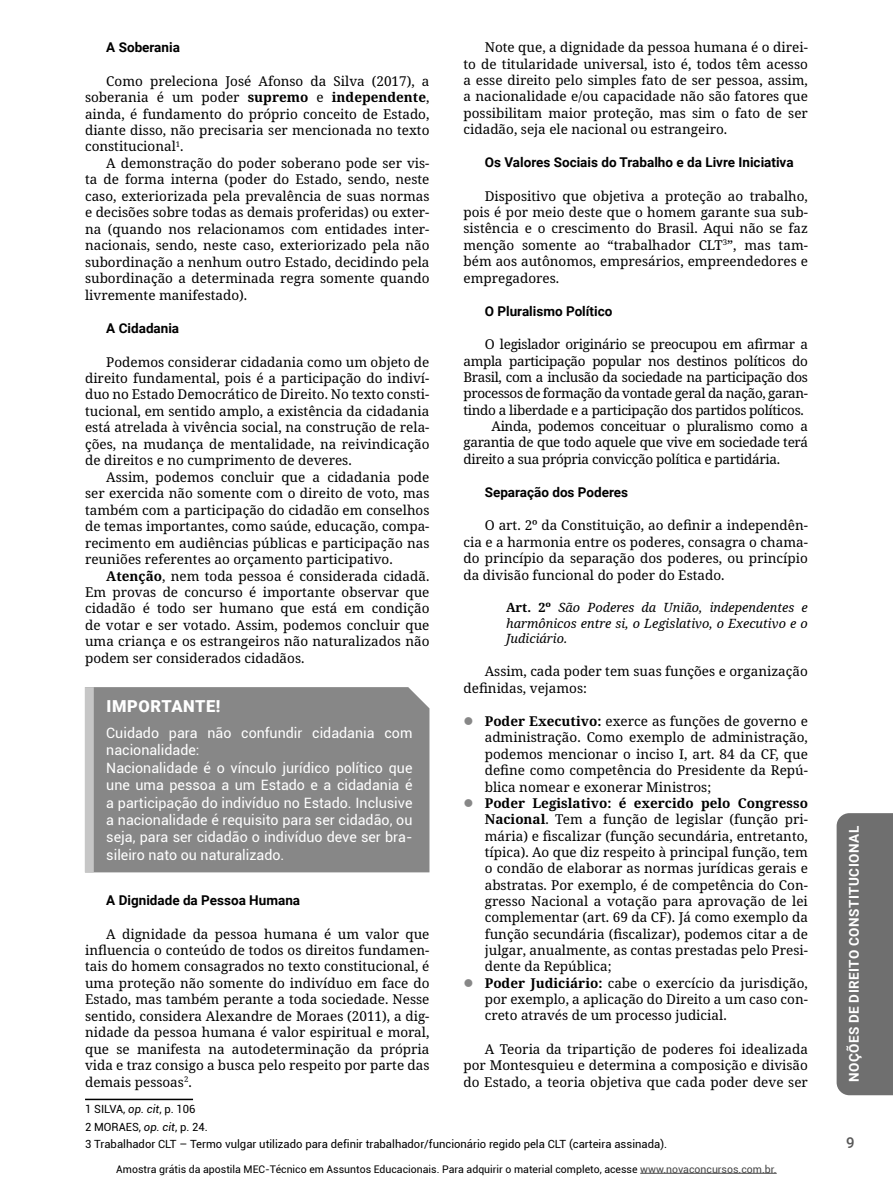
<style>
.page{position:relative;width:893px;height:1191px;background:#fff}
.page>*{position:absolute;margin:0;border:0;box-sizing:border-box;transform-origin:0 0}
.t1{font:900 16.5px "Roboto";letter-spacing:.035em;color:#fff}
.t2{font:500 15px "Roboto";color:#575757}
.t3{font:14.25px/17.4px "Roboto";color:#fff}
.t4{font:13.5px/16.5px "Noto Serif";color:#000;text-align:justify}
.t5{font:13.5px "Noto Serif";letter-spacing:-.025em;color:#000}
.t6{font:700 13.5px "Roboto";color:#000}
.t7{font:700 13.5px "Roboto";letter-spacing:.035em;color:#fff}
.t8{font:italic 12.75px/15.5px "Noto Serif";color:#000;text-align:justify}
.t9{font:11.25px/17.7px "Roboto";color:#000}
.t10{font:10.5px "Roboto";color:#000}
.s1{font-weight:700;font-style:normal}
.s2{font-weight:700}
.s3{font-style:italic}
.s4{color:#464646}
</style>
<div class="page">
<div style="left:837px;top:813px;width:56px;height:282px;background:#6f6f6f"></div>
<hr style="left:640px;top:1173px;width:137px;height:1px;background:#464646">
<div style="left:94px;top:687px;width:335px;height:185px;background:#878787"></div>
<div style="left:85px;top:687px;width:9px;height:185px;background:#c6c6c6"></div>
<hr style="left:85px;top:1098px;width:108px;height:2px;background:#000">
<p class="t4" style="left:463px;top:40px;width:346px;text-indent:21px">Note que, a dignidade da pessoa humana é o direi&shy;to de titularidade universal, isto é, todos têm acesso a esse direito pelo simples fato de ser pessoa, assim, a nacionalidade e/ou capacidade não são fatores que possibilitam maior proteção, mas sim o fato de ser cidadão, seja ele nacional ou estrangeiro.</p>
<p class="t6" style="left:485px;top:153px;width:310px">Os Valores Sociais do Trabalho e da Livre Iniciativa</p>
<p class="t4" style="left:463px;top:188px;width:346px;text-indent:21px">Dispositivo que objetiva a proteção ao trabalho, pois é por meio deste que o homem garante sua sub&shy;sistência e o crescimento do Brasil. Aqui não se faz menção somente ao “trabalhador CLT<sup>3</sup>”, mas tam&shy;bém aos autônomos, empresários, empreendedores e empregadores.</p>
<p class="t6" style="left:485px;top:302px;width:129px">O Pluralismo Político</p>
<p class="t5" style="left:485px;top:335px;width:325px">O legislador originário se preocupou em afirmar a</p>
<p class="t5" style="left:463px;top:351px;width:346px">ampla participação popular nos destinos políticos do</p>
<p class="t5" style="left:463px;top:368px;width:346px">Brasil, com a inclusão da sociedade na participação dos</p>
<p class="t5" style="left:463px;top:384px;width:346px">processos de formação da vontade geral da nação, garan-</p>
<p class="t5" style="left:463px;top:400px;width:342px">tindo a liberdade e a participação dos partidos políticos.</p>
<p class="t5" style="left:491px;top:417px;width:318px">Ainda, podemos conceituar o pluralismo como a</p>
<p class="t5" style="left:463px;top:433px;width:346px">garantia de que todo aquele que vive em sociedade terá</p>
<p class="t5" style="left:463px;top:449px;width:318px">direito a sua própria convicção política e partidária.</p>
<p class="t6" style="left:485px;top:483px;width:145px">Separação dos Poderes</p>
<p class="t4" style="left:463px;top:518px;width:346px;text-indent:21px">O art. 2º da Constituição, ao definir a independên&shy;cia e a harmonia entre os poderes, consagra o chama&shy;do princípio da separação dos poderes, ou princípio da divisão funcional do poder do Estado.</p>
<p class="t8" style="left:506px;top:600px;width:303px"><span class="s1">Art. 2º</span> São Poderes da União, independentes e harmônicos entre si, o Legislativo, o Executivo e o Judiciário.</p>
<p class="t4" style="left:463px;top:664px;width:346px;text-indent:21px">Assim, cada poder tem suas funções e organização definidas, vejamos:</p>
<p class="t4" style="left:485px;top:713px;width:325px"><span class="s2">Poder Executivo:</span> exerce as funções de governo e administração. Como exemplo de administração, podemos mencionar o inciso I, art. 84 da CF, que define como competência do Presidente da Repú&shy;blica nomear e exonerar Ministros;</p>
<p class="t4" style="left:485px;top:795px;width:325px;text-align:left"><span class="s2">Poder Legislativo: é exercido pelo Congresso Nacional</span>. Tem a função de legislar (função pri&shy;mária) e fiscalizar (função secundária, entretanto, típica). Ao que diz respeito à principal função, tem o condão de elaborar as normas jurídicas gerais e abstratas. Por exemplo, é de competência do Con&shy;gresso Nacional a votação para aprovação de lei complementar (art. 69 da CF). Já como exemplo da função secundária (fiscalizar), podemos citar a de julgar, anualmente, as contas prestadas pelo Presi&shy;dente da República;<br><span class="s2">Poder Judiciário:</span> cabe o exercício da jurisdição, por exemplo, a aplicação do Direito a um caso con&shy;creto através de um processo judicial.</p>
<p class="t4" style="left:463px;top:1041px;width:346px;text-indent:21px">A Teoria da tripartição de poderes foi idealizada por Montesquieu e determina a composição e divisão do Estado, a teoria objetiva que cada poder deve ser</p>
<p class="t6" style="left:106px;top:38px;width:75px">A Soberania</p>
<p class="t4" style="left:85px;top:73px;width:346px;text-indent:21px">Como preleciona José Afonso da Silva (2017), a soberania é um poder <span class="s2">supremo</span> e <span class="s2">independente</span>, ainda, é fundamento do próprio conceito de Estado, diante disso, não precisaria ser mencionada no texto constitucional<sup>1</sup>.</p>
<p class="t4" style="left:85px;top:155px;width:346px;text-indent:21px">A demonstração do poder soberano pode ser vis&shy;ta de forma interna (poder do Estado, sendo, neste caso, exteriorizada pela prevalência de suas normas e decisões sobre todas as demais proferidas) ou exter&shy;na (quando nos relacionamos com entidades inter&shy;nacionais, sendo, neste caso, exteriorizado pela não subordinação a nenhum outro Estado, decidindo pela subordinação a determinada regra somente quando livremente manifestado).</p>
<p class="t6" style="left:106px;top:319px;width:74px">A Cidadania</p>
<p class="t4" style="left:85px;top:354px;width:346px;text-indent:21px">Podemos considerar cidadania como um objeto de direito fundamental, pois é a participação do indiví&shy;duo no Estado Democrático de Direito. No texto consti&shy;tucional, em sentido amplo, a existência da cidadania está atrelada à vivência social, na construção de rela&shy;ções, na mudança de mentalidade, na reivindicação de direitos e no cumprimento de deveres.</p>
<p class="t4" style="left:85px;top:469px;width:346px;text-indent:21px">Assim, podemos concluir que a cidadania pode ser exercida não somente com o direito de voto, mas também com a participação do cidadão em conselhos de temas importantes, como saúde, educação, compa&shy;recimento em audiências públicas e participação nas reuniões referentes ao orçamento participativo.</p>
<p class="t4" style="left:85px;top:568px;width:346px;text-indent:21px"><span class="s2">Atenção</span>, nem toda pessoa é considerada cidadã.<br>Em provas de concurso é importante observar que cidadão é todo ser humano que está em condição de votar e ser votado. Assim, podemos concluir que uma criança e os estrangeiros não naturalizados não podem ser considerados cidadãos.</p>
<p class="t1" style="left:107px;top:695px;width:115px">IMPORTANTE!</p>
<p class="t3" style="left:106px;top:724px;width:308px">Cuidado para não confundir cidadania com nacionalidade:<br>Nacionalidade é o vínculo jurídico político que une uma pessoa a um Estado e a cidadania é a participação do indivíduo no Estado. Inclusive a nacionalidade é requisito para ser cidadão, ou seja, para ser cidadão o indivíduo deve ser bra&shy;sileiro nato ou naturalizado.</p>
<p class="t6" style="left:106px;top:891px;width:195px">A Dignidade da Pessoa Humana</p>
<p class="t4" style="left:85px;top:926px;width:346px;text-indent:21px">A dignidade da pessoa humana é um valor que influencia o conteúdo de todos os direitos fundamen&shy;tais do homem consagrados no texto constitucional, é uma proteção não somente do indivíduo em face do Estado, mas também perante a toda sociedade. Nesse sentido, considera Alexandre de Moraes (2011), a dig&shy;nidade da pessoa humana é valor espiritual e moral, que se manifesta na autodeterminação da própria vida e traz consigo a busca pelo respeito por parte das demais pessoas<sup>2</sup>.</p>
<p class="t9" style="left:85px;top:1099px;width:584px">1 SILVA, <span class="s3">op. cit</span>, p. 106<br>2 MORAES, <span class="s3">op. cit</span>, p. 24.<br>3 Trabalhador CLT – Termo vulgar utilizado para definir trabalhador/funcionário regido pela CLT (carteira assinada).</p>
<p class="t10" style="left:116px;top:1161px;width:662px">Amostra grátis da apostila MEC-Técnico em Assuntos Educacionais. Para adquirir o material completo, acesse <span class="s4">www.novaconcursos.com.br.</span></p>
<p class="t7" style="left:845px;top:1082px;width:258px;rotate:-90deg">NOÇÕES DE DIREITO CONSTITUCIONAL</p>
<p class="t2" style="left:846px;top:1132px;width:10px">9</p>
</div>
